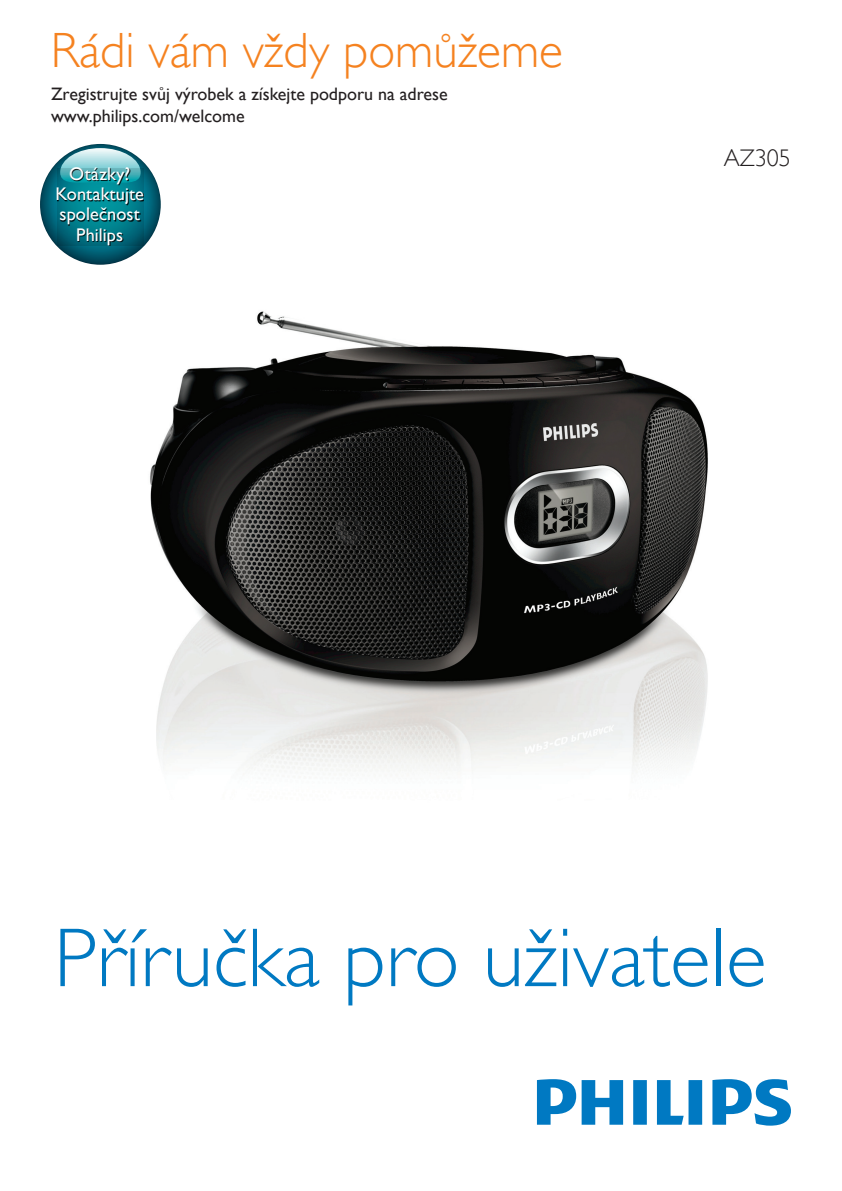
<style>
.page{position:relative;width:842px;height:1191px;background:#fff}
.page>*{position:absolute;margin:0;border:0;box-sizing:border-box;transform-origin:0 0}
.t1{font:84px "Gill Sans Alt One WGL Light";color:#0079c2}
.t2{font:49.6px "Gill Sans Alt One WGL Light";color:#f58220}
.t3{font:24px "Gill Sans Alt One WGL Light";color:#231f20}
.t4{font:18.2px/20.2px "Gill Sans Alt One WGL";letter-spacing:.005em;color:#fff;text-align:center}
.t5{font:18px "Gill Sans Alt One WGL";color:#231f20}
</style>
<div class="page">
<svg style="left:537px;top:1079px;width:254px;height:46px"></svg>
<img style="left:150px;top:311px;width:558px;height:460px">
<img style="left:40px;top:144px;width:121px;height:121px">
<svg style="left:60px;top:148px;width:81px;height:20px;background:#9fcdd4"></svg>
<svg style="left:58px;top:168px;width:86px;height:77px;background:#07707b"></svg>
<h2 class="t2" style="left:51px;top:18px;width:514px">Rádi vám vždy pomůžeme</h2>
<p class="t5" style="left:51px;top:81px;width:398px">Zregistrujte svůj výrobek a získejte podporu na adrese</p>
<p class="t5" style="left:51px;top:103px;width:195px">www.philips.com/welcome</p>
<p class="t4" style="left:55px;top:164px;width:90px">Otázky?<br>Kontaktujte společnost<br>Philips</p>
<h3 class="t3" style="left:724px;top:142px;width:69px">AZ305</h3>
<h1 class="t1" style="left:54px;top:903px;width:714px">Příručka pro uživatele</h1>
</div>
